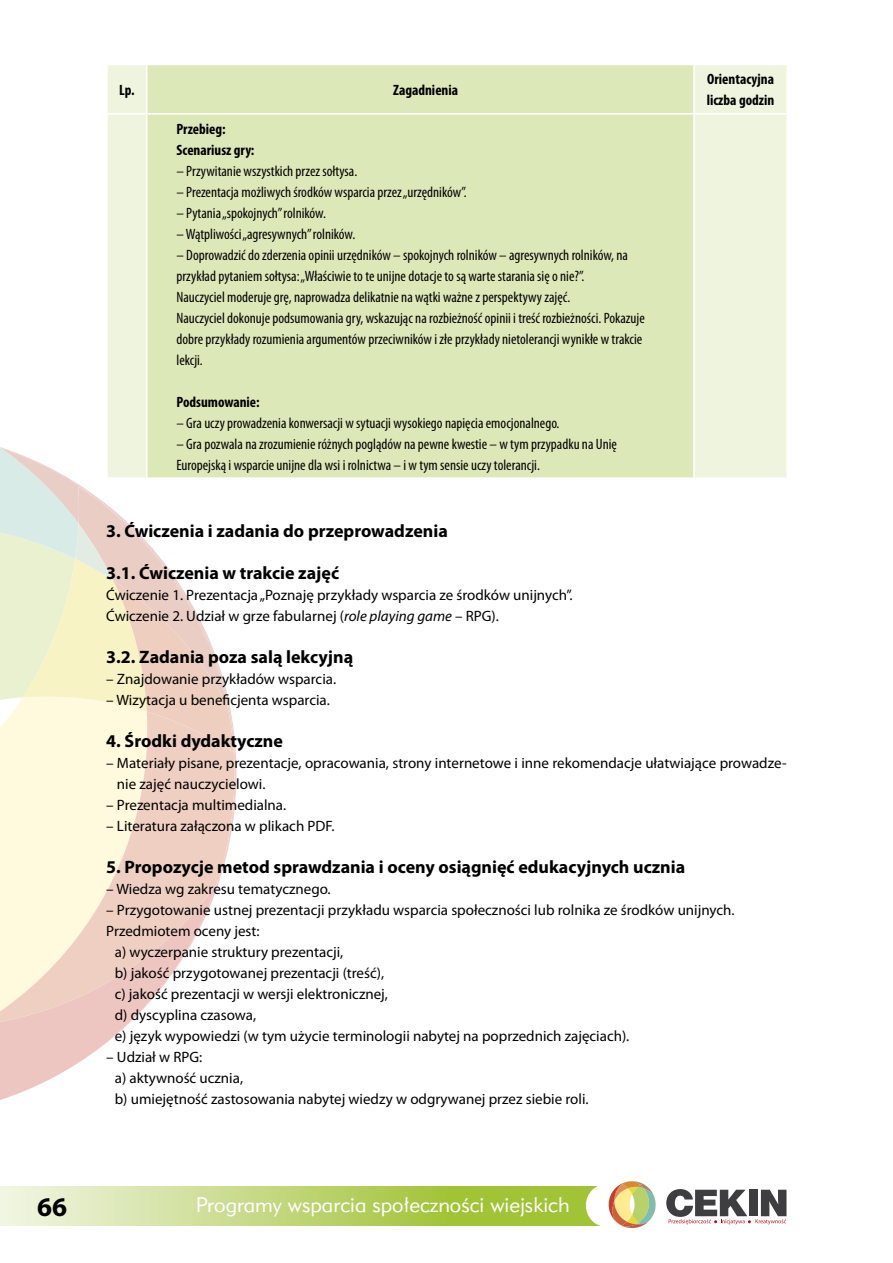
<style>
.page{position:relative;width:893px;height:1263px;background:#fff}
.page>*{position:absolute;margin:0;border:0;box-sizing:border-box;transform-origin:0 0}
.t1{font:700 27px "Myriad Pro";color:#000}
.t2{font:21px "Geometr 415 Lt PL Light A";color:#fff}
.level_1{font:700 18px "Myriad Pro";color:#000}
.level_1_1{font:700 18px "Myriad Pro";color:#000}
.Normalny{font:condensed 15px/21px "Myriad Pro";color:#000}
.tekst_normal{font:15px/21px "Myriad Pro";color:#000}
.level_1_1_1{font:15px "Myriad Pro";color:#000}
.List_Paragraph{font:700 condensed 15px/21px "Myriad Pro";color:#000}
.Normalny-2{font:700 condensed 15px "Myriad Pro";color:#000}
.s1{font-style:italic}
</style>
<div class="page">
<svg style="left:609px;top:1181px;width:47px;height:47px"></svg>
<svg style="left:666px;top:1189px;width:120px;height:35px"></svg>
<img style="left:0;top:1186px;width:599px;height:40px">
<svg style="left:0;top:744px;width:237px;height:135px;background:#f8e7d4"></svg>
<svg style="left:0;top:447px;width:235px;height:406px"></svg>
<svg style="left:0;top:879px;width:220px;height:9px"></svg>
<svg style="left:0;top:884px;width:217px;height:216px"></svg>
<div style="left:108px;top:65px;width:678px;height:412px;background:#eef4dd"></div>
<div style="left:147px;top:65px;width:546px;height:412px;background:#dde8b8"></div>
<hr style="left:106px;top:477px;width:41px;height:2px;background:#fff">
<hr style="left:106px;top:113px;width:41px;height:2px;background:#fff">
<hr style="left:694px;top:113px;width:94px;height:2px;background:#fff">
<hr style="left:147px;top:113px;width:547px;height:2px;background:#fff">
<hr style="left:147px;top:477px;width:547px;height:2px;background:#fff">
<hr style="left:106px;top:115px;width:2px;height:362px;background:#fff">
<hr style="left:146px;top:65px;width:1px;height:48px;background:#fff">
<hr style="left:693px;top:65px;width:2px;height:48px;background:#fff">
<hr style="left:146px;top:115px;width:1px;height:362px;background:#fff">
<hr style="left:693px;top:115px;width:2px;height:362px;background:#fff">
<p class="List_Paragraph" style="left:119px;top:79px;width:17px">Lp.</p>
<p class="List_Paragraph" style="left:393px;top:79px;width:66px">Zagadnienia</p>
<p class="List_Paragraph" style="left:707px;top:68px;width:69px">Orientacyjna liczba godzin</p>
<p class="Normalny-2" style="left:176px;top:119px;width:51px">Przebieg:</p>
<p class="Normalny-2" style="left:176px;top:140px;width:79px">Scenariusz gry:</p>
<p class="Normalny" style="left:176px;top:160px;width:182px">– Przywitanie wszystkich przez sołtysa.</p>
<p class="Normalny" style="left:176px;top:181px;width:292px">– Prezentacja możliwych środków wsparcia przez„urzędników”.</p>
<p class="Normalny" style="left:176px;top:202px;width:151px">– Pytania„spokojnych”rolników.</p>
<p class="Normalny" style="left:176px;top:223px;width:180px">–Wątpliwości„agresywnych”rolników.</p>
<p class="Normalny" style="left:176px;top:244px;width:453px">– Doprowadzić do zderzenia opinii urzędników – spokojnych rolników – agresywnych rolników, na przykład pytaniem sołtysa:„Właściwie to te unijne dotacje to są warte starania się o nie?”.</p>
<p class="Normalny" style="left:176px;top:286px;width:395px">Nauczyciel moderuje grę, naprowadza delikatnie na wątki ważne z perspektywy zajęć.</p>
<p class="Normalny" style="left:176px;top:307px;width:470px">Nauczyciel dokonuje podsumowania gry, wskazując na rozbieżność opinii i treść rozbieżności. Pokazuje dobre przykłady rozumienia argumentów przeciwników i złe przykłady nietolerancji wynikłe w trakcie lekcji.</p>
<p class="Normalny-2" style="left:176px;top:392px;width:85px">Podsumowanie:</p>
<p class="Normalny" style="left:176px;top:412px;width:385px">– Gra uczy prowadzenia konwersacji w sytuacji wysokiego napięcia emocjonalnego.</p>
<p class="Normalny" style="left:176px;top:433px;width:442px">– Gra pozwala na zrozumienie różnych poglądów na pewne kwestie – w tym przypadku na Unię<br>Europejską i wsparcie unijne dla wsi i rolnictwa – i w tym sensie uczy tolerancji.</p>
<p class="level_1" style="left:106px;top:519px;width:343px">3. Ćwiczenia i zadania do przeprowadzenia</p>
<p class="level_1_1" style="left:106px;top:561px;width:234px">3.1. Ćwiczenia w trakcie zajęć</p>
<p class="level_1_1_1" style="left:106px;top:586px;width:468px">Ćwiczenie 1. Prezentacja„Poznaję przykłady wsparcia ze środków unijnych”.</p>
<p class="level_1_1_1" style="left:106px;top:607px;width:394px">Ćwiczenie 2. Udział w grze fabularnej (<span class="s1">role playing game</span> – RPG).</p>
<p class="level_1_1" style="left:106px;top:645px;width:248px">3.2. Zadania poza salą lekcyjną</p>
<p class="tekst_normal" style="left:106px;top:668px;width:231px">– Znajdowanie przykładów wsparcia.</p>
<p class="tekst_normal" style="left:106px;top:689px;width:225px">– Wizytacja u beneficjenta wsparcia.</p>
<p class="level_1" style="left:106px;top:729px;width:178px">4. Środki dydaktyczne</p>
<p class="tekst_normal" style="left:117px;top:752px;width:671px;text-indent:-11px">– Materiały pisane, prezentacje, opracowania, strony internetowe i inne rekomendacje ułatwiające prowadze&shy;nie zajęć nauczycielowi.</p>
<p class="tekst_normal" style="left:106px;top:794px;width:181px">– Prezentacja multimedialna.</p>
<p class="tekst_normal" style="left:106px;top:815px;width:230px">– Literatura załączona w plikach PDF.</p>
<p class="level_1" style="left:106px;top:855px;width:580px">5. Propozycje metod sprawdzania i oceny osiągnięć edukacyjnych ucznia</p>
<p class="tekst_normal" style="left:106px;top:878px;width:226px">– Wiedza wg zakresu tematycznego.</p>
<p class="tekst_normal" style="left:106px;top:899px;width:630px">– Przygotowanie ustnej prezentacji przykładu wsparcia społeczności lub rolnika ze środków unijnych.</p>
<p class="tekst_normal" style="left:106px;top:920px;width:155px">Przedmiotem oceny jest:</p>
<p class="tekst_normal" style="left:115px;top:941px;width:230px">a) wyczerpanie struktury prezentacji,</p>
<p class="tekst_normal" style="left:115px;top:962px;width:271px">b) jakość przygotowanej prezentacji (treść),</p>
<p class="tekst_normal" style="left:115px;top:983px;width:275px">c) jakość prezentacji w wersji elektronicznej,</p>
<p class="tekst_normal" style="left:115px;top:1004px;width:143px">d) dyscyplina czasowa,</p>
<p class="tekst_normal" style="left:115px;top:1025px;width:516px">e) język wypowiedzi (w tym użycie terminologii nabytej na poprzednich zajęciach).</p>
<p class="tekst_normal" style="left:106px;top:1046px;width:97px">– Udział w RPG:</p>
<p class="tekst_normal" style="left:115px;top:1067px;width:130px">a) aktywność ucznia,</p>
<p class="tekst_normal" style="left:115px;top:1088px;width:475px">b) umiejętność zastosowania nabytej wiedzy w odgrywanej przez siebie roli.</p>
<h1 class="t1" style="left:37px;top:1189px;width:31px">66</h1>
<h2 class="t2" style="left:196px;top:1191px;width:375px">Programy wsparcia społeczności wiejskich</h2>
</div>
